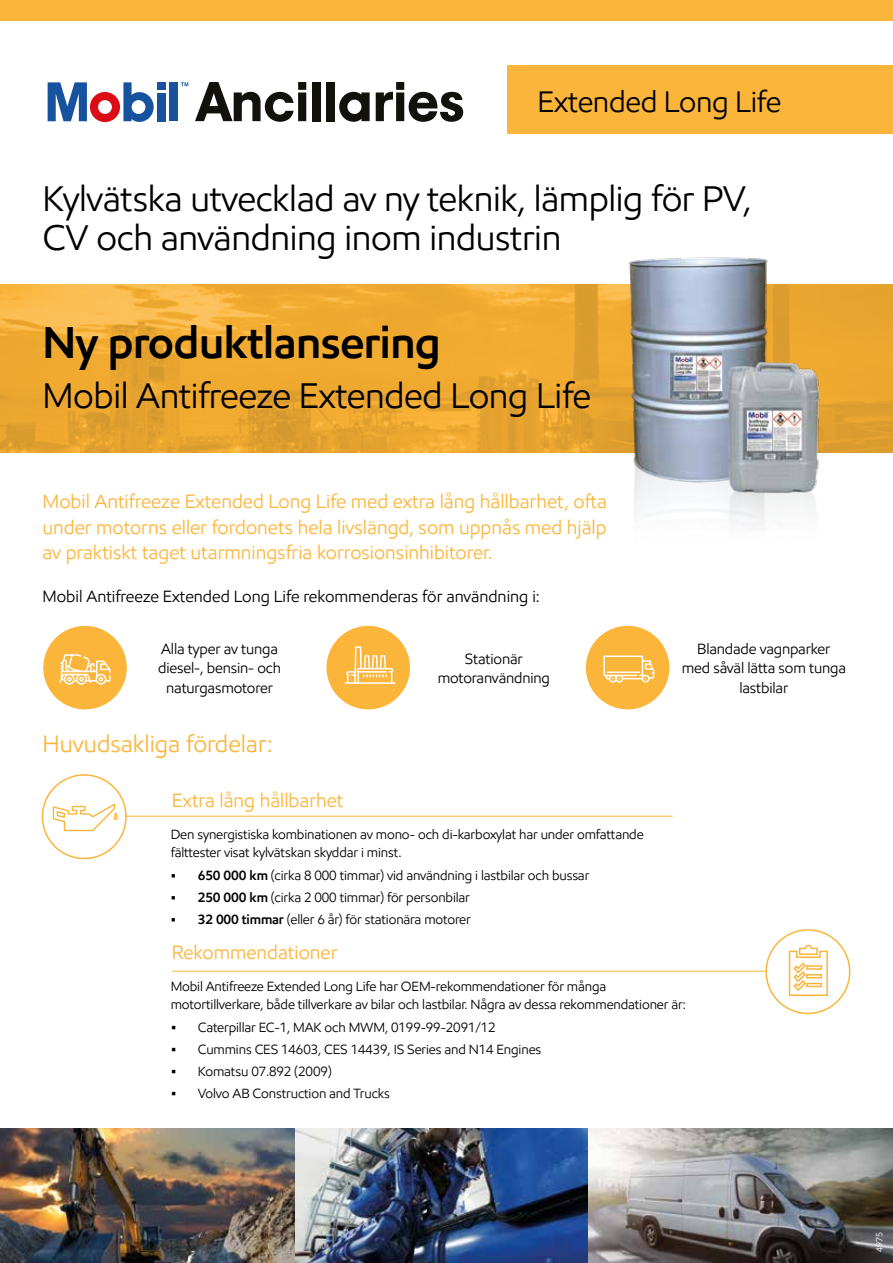
<style>
.page{position:relative;width:893px;height:1263px;background:#fff}
.page>*{position:absolute;margin:0;border:0;box-sizing:border-box;transform-origin:0 0}
.t1{font:600 45px "E Mprint";letter-spacing:-.01em;color:#000}
.t2{font:36px/39px "E Mprint";letter-spacing:-.01em;color:#000}
.t3{font:30px "E Mprint";letter-spacing:-.01em;color:#000}
.t4{font:24px "E Mprint";color:#fcb53b}
.t5{font:19.5px/25.5px "E Mprint";color:#fcb53b;text-align:justify}
.t6{font:16.5px "E Mprint";color:#000}
.t7{font:15px/19.5px "E Mprint";letter-spacing:-.01em;color:#000;text-align:center}
.t8{font:13.5px/18px "E Mprint";letter-spacing:-.01em;color:#000}
.t9{font:9px "E Mprint";color:#fff}
.s1{font-weight:600}
</style>
<div class="page">
<img style="left:0;top:1128px;width:893px;height:135px">
<svg style="left:0;top:285px;width:893px;height:168px;background:#eda933"></svg>
<div style="left:507px;top:66px;width:386px;height:68px;background:#fcb53b"></div>
<div style="left:157px;top:93px;width:8px;height:28px;background:#17529f"></div>
<div style="left:157px;top:82px;width:8px;height:7px;background:#17529f"></div>
<div style="left:170px;top:82px;width:8px;height:39px;background:#17529f"></div>
<svg style="left:48px;top:82px;width:106px;height:40px"></svg>
<svg style="left:181px;top:82px;width:7px;height:4px"></svg>
<svg style="left:195px;top:82px;width:111px;height:40px"></svg>
<div style="left:312px;top:82px;width:9px;height:39px;background:#13110c"></div>
<div style="left:327px;top:82px;width:8px;height:39px;background:#13110c"></div>
<svg style="left:339px;top:92px;width:31px;height:30px"></svg>
<svg style="left:376px;top:82px;width:87px;height:40px"></svg>
<div style="left:0;top:0;width:893px;height:20px;background:#fcb53b"></div>
<img style="left:590px;top:257px;width:260px;height:270px">
<div style="left:43px;top:626px;width:84px;height:83px;background:#fcb53b;border-radius:50%"></div>
<svg style="left:59px;top:654px;width:52px;height:31px"></svg>
<div style="left:326px;top:626px;width:84px;height:83px;background:#fcb53b;border-radius:50%"></div>
<div style="left:586px;top:626px;width:83px;height:83px;background:#fcb53b;border-radius:50%"></div>
<svg style="left:345px;top:646px;width:51px;height:38px"></svg>
<svg style="left:603px;top:655px;width:51px;height:27px"></svg>
<hr style="left:607px;top:671px;width:33px;height:2px;background:#fff">
<svg style="left:52px;top:803px;width:66px;height:29px"></svg>
<div style="left:42px;top:774px;width:85px;height:85px;border:2px solid #fcb53b;border-radius:50%"></div>
<hr style="left:125px;top:816px;width:548px;height:1px;background:#fcb53b">
<div style="left:765px;top:929px;width:85px;height:85px;border:2px solid #fcb53b;border-radius:50%"></div>
<hr style="left:172px;top:971px;width:595px;height:1px;background:#fcb53b">
<svg style="left:788px;top:944px;width:40px;height:53px"></svg>
<h3 class="t3" style="left:538px;top:83px;width:245px">Extended Long Life</h3>
<h2 class="t2" style="left:43px;top:179px;width:710px">Kylvätska utvecklad av ny teknik, lämplig för PV,<br>CV och användning inom industrin</h2>
<h1 class="t1" style="left:43px;top:315px;width:400px">Ny produktlansering</h1>
<h2 class="t2" style="left:43px;top:376px;width:550px">Mobil Antifreeze Extended Long Life</h2>
<h3 class="t5" style="left:43px;top:488px;width:566px">Mobil Antifreeze Extended Long Life med extra lång hållbarhet, ofta under motorns eller fordonets hela livslängd, som uppnås med hjälp av praktiskt taget utarmningsfria korrosionsinhibitorer.</h3>
<p class="t6" style="left:43px;top:586px;width:499px">Mobil Antifreeze Extended Long Life rekommenderas för användning i:</p>
<p class="t7" style="left:158px;top:639px;width:124px">Alla typer av tunga diesel-, bensin- och naturgasmotorer</p>
<p class="t7" style="left:438px;top:648px;width:114px">Stationär motoranvändning</p>
<p class="t7" style="left:682px;top:639px;width:166px">Blandade vagnparker med såväl lätta som tunga lastbilar</p>
<h3 class="t4" style="left:43px;top:728px;width:232px">Huvudsakliga fördelar:</h3>
<h3 class="t5" style="left:172px;top:787px;width:173px">Extra lång hållbarhet</h3>
<p class="t8" style="left:171px;top:826px;width:474px">Den synergistiska kombinationen av mono- och di-karboxylat har under omfattande fälttester visat kylvätskan skyddar i minst.</p>
<p class="t8" style="left:171px;top:866px;width:420px"><span class="s1">• 650 000 km</span> (cirka 8 000 timmar) vid användning i lastbilar och bussar</p>
<p class="t8" style="left:171px;top:888px;width:301px"><span class="s1">• 250 000 km</span> (cirka 2 000 timmar) för personbilar</p>
<p class="t8" style="left:171px;top:910px;width:302px"><span class="s1">• 32 000 timmar</span> (eller 6 år) för stationära motorer</p>
<h3 class="t5" style="left:172px;top:939px;width:167px">Rekommendationer</h3>
<p class="t8" style="left:171px;top:978px;width:517px">Mobil Antifreeze Extended Long Life har OEM-rekommendationer för många motortillverkare, både tillverkare av bilar och lastbilar. Några av dessa rekommendationer är:</p>
<p class="t8" style="left:171px;top:1018px;width:326px">• Caterpillar EC-1, MAK och MWM, 0199-99-2091/12</p>
<p class="t8" style="left:171px;top:1040px;width:372px">• Cummins CES 14603, CES 14439, IS Series and N14 Engines</p>
<p class="t8" style="left:171px;top:1062px;width:163px">• Komatsu 07.892 (2009)</p>
<p class="t8" style="left:171px;top:1085px;width:221px">• Volvo AB Construction and Trucks</p>
<p class="t9" style="left:874px;top:1252px;width:22px;rotate:-90deg">4975</p>
</div>
